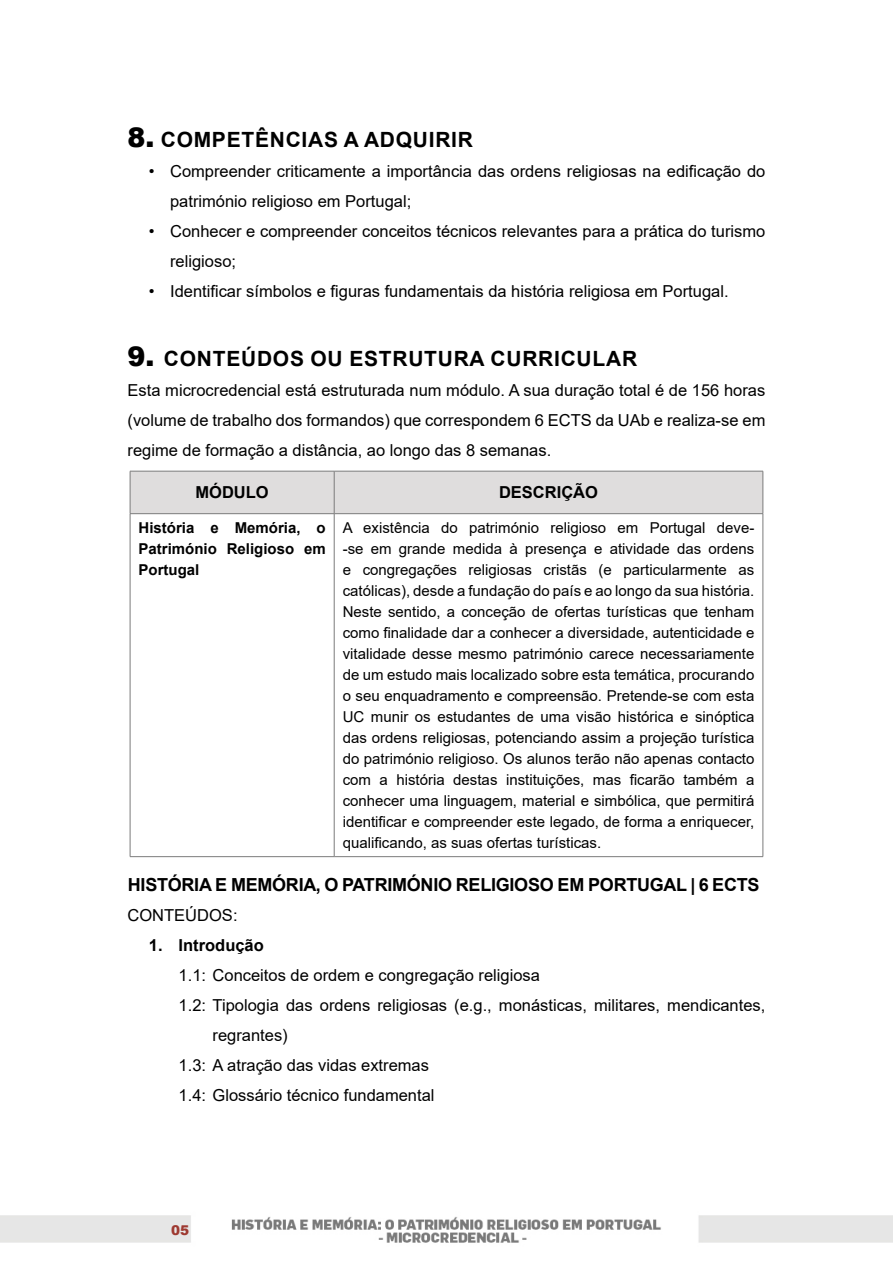
<style>
.page{position:relative;width:893px;height:1263px;background:#fff}
.page>*{position:absolute;margin:0;border:0;box-sizing:border-box;transform-origin:0 0}
.t1{font:700 21px "Arial";letter-spacing:.035em;color:#000}
.t2{font:700 18px "Arial";letter-spacing:-.015em;color:#000}
.t3{font:16.5px/30px "Arial";color:#000}
.t4{font:700 16.5px "Arial";color:#000}
.t5{font:15px/21px "Arial";color:#000;text-align:justify}
.t6{font:700 15px/21px "Arial";color:#000;text-align:justify}
.t7{font:900 13.5px "Arial";color:#9e3931}
.s1{font-weight:900;font-size:27px}
</style>
<div class="page">
<img style="left:0;top:470px;width:893px;height:773px">
<div style="left:131px;top:472px;width:632px;height:41px;background:#dfdddd"></div>
<hr style="left:130px;top:471px;width:204px;height:1px;background:#7b7b7b">
<hr style="left:130px;top:471px;width:1px;height:42px;background:#7b7b7b">
<hr style="left:334px;top:471px;width:429px;height:1px;background:#7b7b7b">
<hr style="left:334px;top:471px;width:1px;height:42px;background:#7b7b7b">
<hr style="left:763px;top:471px;width:1px;height:42px;background:#7b7b7b">
<hr style="left:130px;top:513px;width:204px;height:1px;background:#7b7b7b">
<hr style="left:130px;top:514px;width:1px;height:342px;background:#7b7b7b">
<hr style="left:334px;top:513px;width:429px;height:1px;background:#7b7b7b">
<hr style="left:334px;top:514px;width:1px;height:342px;background:#7b7b7b">
<hr style="left:763px;top:514px;width:1px;height:342px;background:#7b7b7b">
<hr style="left:130px;top:856px;width:204px;height:1px;background:#7b7b7b">
<hr style="left:334px;top:856px;width:429px;height:1px;background:#7b7b7b">
<h1 class="t1" style="left:128px;top:125px;width:347px"><span class="s1">8.</span> COMPETÊNCIAS A ADQUIRIR</h1>
<p class="t3" style="left:170px;top:156px;width:597px;text-indent:-21px">• Compreender criticamente a importância das ordens religiosas na edificação do património religioso em Portugal;</p>
<p class="t3" style="left:170px;top:216px;width:597px;text-indent:-21px">• Conhecer e compreender conceitos técnicos relevantes para a prática do turismo religioso;</p>
<p class="t3" style="left:149px;top:276px;width:581px">• Identificar símbolos e figuras fundamentais da história religiosa em Portugal.</p>
<h1 class="t1" style="left:128px;top:344px;width:511px"><span class="s1">9.</span> CONTEÚDOS OU ESTRUTURA CURRICULAR</h1>
<p class="t3" style="left:128px;top:376px;width:639px;text-align:justify">Esta microcredencial está estruturada num módulo. A sua duração total é de 156 horas (volume de trabalho dos formandos) que correspondem 6 ECTS da UAb e realiza-se em regime de formação a distância, ao longo das 8 semanas.</p>
<p class="t4" style="left:195px;top:481px;width:75px">MÓDULO</p>
<p class="t4" style="left:499px;top:481px;width:101px">DESCRIÇÃO</p>
<p class="t6" style="left:139px;top:517px;width:189px">História e Memória, o Património Religioso em Portugal</p>
<p class="t5" style="left:343px;top:517px;width:413px">A existência do património religioso em Portugal deve--se em grande medida à presença e atividade das ordens e congregações religiosas cristãs (e particularmente as católicas), desde a fundação do país e ao longo da sua história.<br>Neste sentido, a conceção de ofertas turísticas que tenham como finalidade dar a conhecer a diversidade, autenticidade e vitalidade desse mesmo património carece necessariamente de um estudo mais localizado sobre esta temática, procurando o seu enquadramento e compreensão. Pretende-se com esta UC munir os estudantes de uma visão histórica e sinóptica das ordens religiosas, potenciando assim a projeção turística do património religioso. Os alunos terão não apenas contacto com a história destas instituições, mas ficarão também a conhecer uma linguagem, material e simbólica, que permitirá identificar e compreender este legado, de forma a enriquecer, qualificando, as suas ofertas turísticas.</p>
<p class="t2" style="left:128px;top:871px;width:633px">HISTÓRIA E MEMÓRIA, O PATRIMÓNIO RELIGIOSO EM PORTUGAL | 6 ECTS</p>
<p class="t3" style="left:128px;top:900px;width:112px">CONTEÚDOS:</p>
<p class="t4" style="left:149px;top:933px;width:117px">1. Introdução</p>
<p class="t3" style="left:179px;top:960px;width:363px">1.1: Conceitos de ordem e congregação religiosa</p>
<p class="t3" style="left:179px;top:990px;width:588px">1.2: Tipologia das ordens religiosas (e.g., monásticas, militares, mendicantes,</p>
<p class="t3" style="left:213px;top:1020px;width:77px">regrantes)</p>
<p class="t3" style="left:179px;top:1050px;width:252px">1.3: A atração das vidas extremas</p>
<p class="t3" style="left:179px;top:1080px;width:257px">1.4: Glossário técnico fundamental</p>
<p class="t7" style="left:171px;top:1220px;width:20px">05</p>
</div>
